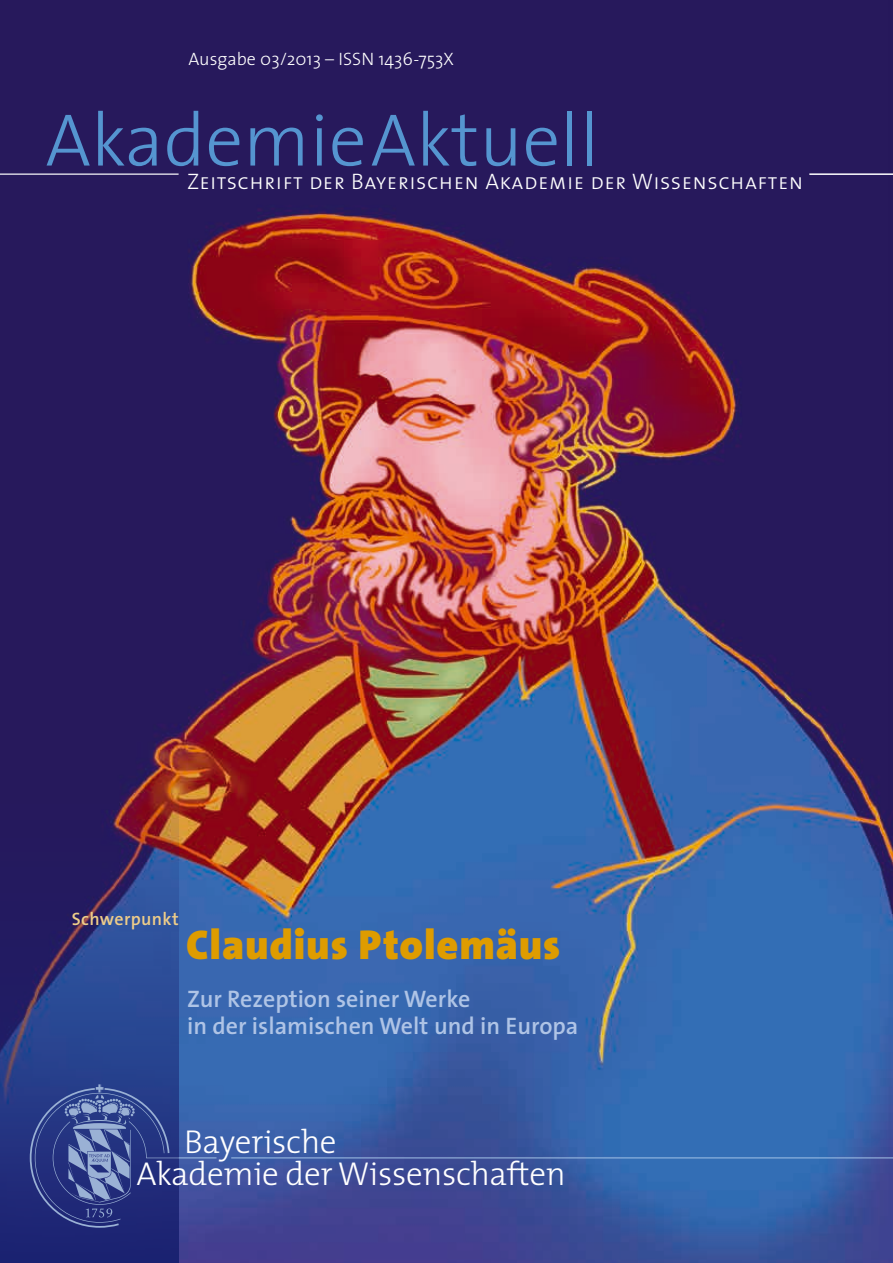
<style>
.page{position:relative;width:893px;height:1263px;background:#fff}
.page>*{position:absolute;margin:0;border:0;box-sizing:border-box;transform-origin:0 0}
.t1{font:300 75px "The Sans";color:#5595d0}
.t2{font:900 42px "The Sans";letter-spacing:.02em;color:#de9c00}
.t3{font:300 33.3px/31.2px "The Mix";letter-spacing:-.01em;color:#fff}
.t4{font:600 24px/27px "The Sans";color:#afc4e6}
.t5{font:22.5px "The Sans Light Caps";letter-spacing:.02em;color:#fff}
.t6{font:300 18px "The Sans";color:#fff}
.t7{font:600 18px "The Sans";letter-spacing:.02em;color:#eecd89}
</style>
<div class="page">
<img style="left:0;top:0;width:893px;height:1263px">
<svg style="left:0;top:770px;width:179px;height:493px;background:#2e3174"></svg>
<hr style="left:231px;top:1157px;width:662px;height:1px;background:#a2c3e7">
<hr style="left:179px;top:1157px;width:37px;height:1px;background:#a2c3e7">
<img style="left:30px;top:1084px;width:139px;height:144px">
<hr style="left:809px;top:173px;width:84px;height:2px;background:#fff">
<hr style="left:0;top:174px;width:179px;height:1px;background:#fff">
<p class="t6" style="left:189px;top:44px;width:267px">Ausgabe 03/2013 – ISSN 1436-753X</p>
<h1 class="t1" style="left:45px;top:78px;width:555px">AkademieAktuell</h1>
<p class="t5" style="left:187px;top:163px;width:618px">Zeitschrift der Bayerischen Akademie der Wissenschaften</p>
<p class="t7" style="left:72px;top:904px;width:108px">Schwerpunkt</p>
<h2 class="t2" style="left:186px;top:909px;width:376px">Claudius Ptolemäus</h2>
<p class="t4" style="left:187px;top:985px;width:393px">Zur Rezeption seiner Werke<br>in der islamischen Welt und in Europa</p>
<h3 class="t3" style="left:136px;top:1125px;width:431px;text-indent:48px">Bayerische<br>Akademie der Wissenschaften</h3>
</div>
